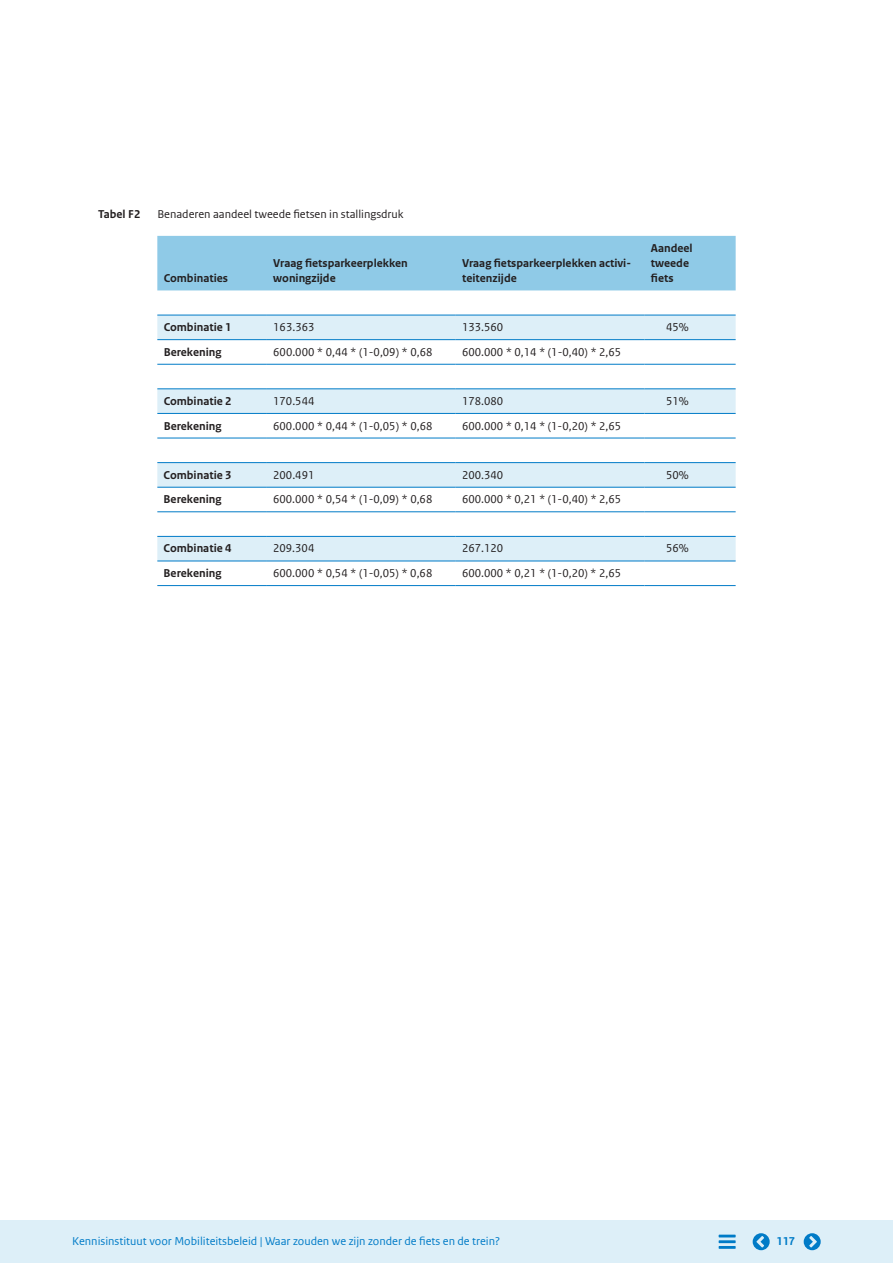
<style>
.page{position:relative;width:893px;height:1263px;background:#fff}
.page>*{position:absolute;margin:0;border:0;box-sizing:border-box;transform-origin:0 0}
.t1{font:12px "Rijksoverheid Sans Web Text";color:#231f20}
.t2{font:700 12px "Rijksoverheid Sans Web Text";color:#231f20}
.t3{font:12px/15px "Rijksoverheid Sans Web Text Bold 2";color:#231f20}
.t4{font:12px "Rijksoverheid Sans Web Text";color:#007bc7}
.t5{font:12px "Rijksoverheid Sans Web Text Regular 2";color:#231f20}
.t6{font:700 12px "Rijksoverheid Sans Web Text";color:#007bc7}
</style>
<div class="page">
<div style="left:157px;top:236px;width:579px;height:54px;background:#8fcae7"></div>
<svg style="left:157px;top:316px;width:579px;height:245px"></svg>
<hr style="left:157px;top:315px;width:110px;height:1px;background:#007bc7">
<hr style="left:267px;top:315px;width:189px;height:1px;background:#007bc7">
<hr style="left:456px;top:315px;width:188px;height:1px;background:#007bc7">
<hr style="left:644px;top:315px;width:92px;height:1px;background:#007bc7">
<hr style="left:157px;top:339px;width:110px;height:1px;background:#007bc7">
<hr style="left:267px;top:339px;width:189px;height:1px;background:#007bc7">
<hr style="left:456px;top:339px;width:188px;height:1px;background:#007bc7">
<hr style="left:644px;top:339px;width:92px;height:1px;background:#007bc7">
<hr style="left:157px;top:364px;width:110px;height:1px;background:#007bc7">
<hr style="left:267px;top:364px;width:189px;height:1px;background:#007bc7">
<hr style="left:456px;top:364px;width:188px;height:1px;background:#007bc7">
<hr style="left:644px;top:364px;width:92px;height:1px;background:#007bc7">
<hr style="left:157px;top:388px;width:110px;height:1px;background:#007bc7">
<hr style="left:267px;top:388px;width:189px;height:1px;background:#007bc7">
<hr style="left:456px;top:388px;width:188px;height:1px;background:#007bc7">
<hr style="left:644px;top:388px;width:92px;height:1px;background:#007bc7">
<hr style="left:157px;top:413px;width:110px;height:1px;background:#007bc7">
<hr style="left:267px;top:413px;width:189px;height:1px;background:#007bc7">
<hr style="left:456px;top:413px;width:188px;height:1px;background:#007bc7">
<hr style="left:644px;top:413px;width:92px;height:1px;background:#007bc7">
<hr style="left:157px;top:438px;width:110px;height:1px;background:#007bc7">
<hr style="left:267px;top:438px;width:189px;height:1px;background:#007bc7">
<hr style="left:456px;top:438px;width:188px;height:1px;background:#007bc7">
<hr style="left:644px;top:438px;width:92px;height:1px;background:#007bc7">
<hr style="left:157px;top:462px;width:110px;height:1px;background:#007bc7">
<hr style="left:267px;top:462px;width:189px;height:1px;background:#007bc7">
<hr style="left:456px;top:462px;width:188px;height:1px;background:#007bc7">
<hr style="left:644px;top:462px;width:92px;height:1px;background:#007bc7">
<hr style="left:157px;top:487px;width:110px;height:1px;background:#007bc7">
<hr style="left:267px;top:487px;width:189px;height:1px;background:#007bc7">
<hr style="left:456px;top:487px;width:188px;height:1px;background:#007bc7">
<hr style="left:644px;top:487px;width:92px;height:1px;background:#007bc7">
<hr style="left:157px;top:511px;width:110px;height:1px;background:#007bc7">
<hr style="left:267px;top:511px;width:189px;height:1px;background:#007bc7">
<hr style="left:456px;top:511px;width:188px;height:1px;background:#007bc7">
<hr style="left:644px;top:511px;width:92px;height:1px;background:#007bc7">
<hr style="left:157px;top:536px;width:110px;height:1px;background:#007bc7">
<hr style="left:267px;top:536px;width:189px;height:1px;background:#007bc7">
<hr style="left:456px;top:536px;width:188px;height:1px;background:#007bc7">
<hr style="left:644px;top:536px;width:92px;height:1px;background:#007bc7">
<hr style="left:157px;top:561px;width:110px;height:1px;background:#007bc7">
<hr style="left:267px;top:561px;width:189px;height:1px;background:#007bc7">
<hr style="left:456px;top:561px;width:188px;height:1px;background:#007bc7">
<hr style="left:644px;top:561px;width:92px;height:1px;background:#007bc7">
<hr style="left:157px;top:585px;width:110px;height:1px;background:#007bc7">
<hr style="left:267px;top:585px;width:189px;height:1px;background:#007bc7">
<hr style="left:456px;top:585px;width:188px;height:1px;background:#007bc7">
<hr style="left:644px;top:585px;width:92px;height:1px;background:#007bc7">
<div style="left:0;top:1220px;width:893px;height:43px;background:#ddeff8"></div>
<hr style="left:719px;top:1246px;width:17px;height:3px;background:#007bc7">
<hr style="left:719px;top:1240px;width:17px;height:3px;background:#007bc7">
<hr style="left:719px;top:1234px;width:17px;height:3px;background:#007bc7">
<svg style="left:804px;top:1233px;width:17px;height:17px"></svg>
<svg style="left:753px;top:1233px;width:17px;height:17px"></svg>
<p class="t2" style="left:98px;top:207px;width:44px">Tabel F2</p>
<p class="t1" style="left:157px;top:207px;width:248px">Benaderen aandeel tweede fietsen in stallingsdruk</p>
<p class="t2" style="left:164px;top:271px;width:66px">Combinaties</p>
<p class="t3" style="left:273px;top:256px;width:136px">Vraag fietsparkeerplekken woningzijde</p>
<p class="t3" style="left:462px;top:256px;width:170px">Vraag fietsparkeerplekken activi-</p>
<p class="t2" style="left:462px;top:271px;width:56px">teitenzijde</p>
<p class="t2" style="left:651px;top:241px;width:43px">Aandeel</p>
<p class="t3" style="left:651px;top:256px;width:40px">tweede fiets</p>
<p class="t2" style="left:164px;top:320px;width:69px">Combinatie 1</p>
<p class="t5" style="left:273px;top:320px;width:43px">163.363</p>
<p class="t5" style="left:462px;top:320px;width:43px">133.560</p>
<p class="t5" style="left:666px;top:320px;width:24px">45%</p>
<p class="t2" style="left:164px;top:345px;width:59px">Berekening</p>
<p class="t1" style="left:273px;top:345px;width:161px">600.000 * 0,44 * (1-0,09) * 0,68</p>
<p class="t1" style="left:462px;top:345px;width:161px">600.000 * 0,14 * (1-0,40) * 2,65</p>
<p class="t2" style="left:164px;top:394px;width:69px">Combinatie 2</p>
<p class="t5" style="left:273px;top:394px;width:43px">170.544</p>
<p class="t5" style="left:462px;top:394px;width:43px">178.080</p>
<p class="t5" style="left:666px;top:394px;width:24px">51%</p>
<p class="t2" style="left:164px;top:419px;width:59px">Berekening</p>
<p class="t1" style="left:273px;top:419px;width:161px">600.000 * 0,44 * (1-0,05) * 0,68</p>
<p class="t1" style="left:462px;top:419px;width:161px">600.000 * 0,14 * (1-0,20) * 2,65</p>
<p class="t2" style="left:164px;top:468px;width:69px">Combinatie 3</p>
<p class="t5" style="left:273px;top:468px;width:43px">200.491</p>
<p class="t5" style="left:462px;top:468px;width:43px">200.340</p>
<p class="t5" style="left:666px;top:468px;width:24px">50%</p>
<p class="t2" style="left:164px;top:493px;width:59px">Berekening</p>
<p class="t1" style="left:273px;top:492px;width:161px">600.000 * 0,54 * (1-0,09) * 0,68</p>
<p class="t1" style="left:462px;top:492px;width:161px">600.000 * 0,21 * (1-0,40) * 2,65</p>
<p class="t2" style="left:164px;top:542px;width:69px">Combinatie 4</p>
<p class="t5" style="left:273px;top:542px;width:43px">209.304</p>
<p class="t5" style="left:462px;top:542px;width:43px">267.120</p>
<p class="t5" style="left:666px;top:542px;width:24px">56%</p>
<p class="t2" style="left:164px;top:566px;width:59px">Berekening</p>
<p class="t1" style="left:273px;top:566px;width:161px">600.000 * 0,54 * (1-0,05) * 0,68</p>
<p class="t1" style="left:462px;top:566px;width:161px">600.000 * 0,21 * (1-0,20) * 2,65</p>
<p class="t4" style="left:72px;top:1234px;width:429px">Kennisinstituut voor Mobiliteitsbeleid | Waar zouden we zijn zonder de fiets en de trein?</p>
<p class="t6" style="left:776px;top:1234px;width:20px">117</p>
</div>
